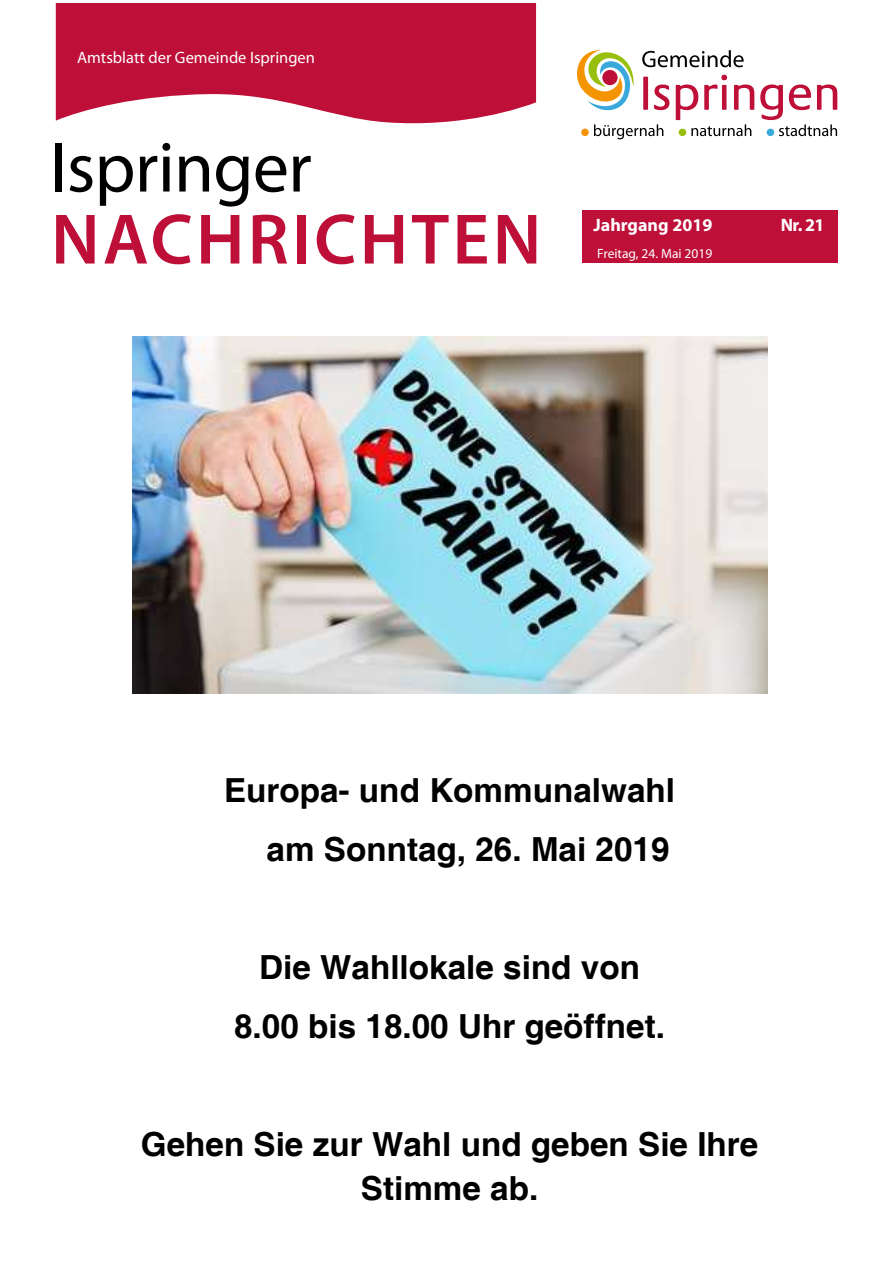
<style>
.page{position:relative;width:893px;height:1263px;background:#fff}
.page>*{position:absolute;margin:0;border:0;box-sizing:border-box;transform-origin:0 0}
.t1{font:600 72px "Myriad Pro";letter-spacing:.045em;color:#bd0f38}
.t2{font:72px "Myriad Pro";letter-spacing:-.01em;color:#000}
.t3{font:700 33.15px/59.1px "Helvetica";color:#000;text-align:center}
.t4{font:700 18px "Myriad Pro";color:#fff}
.t5{font:16.5px "Myriad Pro";color:#fff}
.t6{font:13.5px "Myriad Pro";color:#fff}
</style>
<div class="page">
<svg style="left:56px;top:4px;width:480px;height:120px;background:#c52d51"></svg>
<div style="left:582px;top:210px;width:256px;height:53px;background:#bd0f38"></div>
<div style="left:643px;top:77px;width:5px;height:33px;background:#bd0f38"></div>
<svg style="left:654px;top:85px;width:15px;height:25px"></svg>
<svg style="left:642px;top:50px;width:102px;height:17px"></svg>
<svg style="left:577px;top:49px;width:57px;height:62px"></svg>
<div style="left:602px;top:70px;width:16px;height:15px;background:#bd0f38;border-radius:50%"></div>
<svg style="left:581px;top:124px;width:82px;height:15px"></svg>
<svg style="left:676px;top:75px;width:78px;height:61px"></svg>
<svg style="left:760px;top:85px;width:77px;height:51px"></svg>
<img style="left:132px;top:336px;width:635px;height:357px">
<p class="t5" style="left:77px;top:48px;width:239px">Amtsblatt der Gemeinde Ispringen</p>
<h1 class="t2" style="left:50px;top:123px;width:263px">Ispringer</h1>
<h1 class="t1" style="left:51px;top:194px;width:492px">NACHRICHTEN</h1>
<p class="t4" style="left:594px;top:213px;width:120px">Jahrgang 2019</p>
<p class="t4" style="left:781px;top:213px;width:45px">Nr. 21</p>
<p class="t6" style="left:597px;top:245px;width:117px">Freitag, 24. Mai 2019</p>
<p class="t3" style="left:224px;top:762px;width:452px;text-align:right">Europa- und Kommunalwahl am Sonntag, 26. Mai 2019</p>
<p class="t3" style="left:234px;top:939px;width:432px">Die Wahllokale sind von<br>8.00 bis 18.00 Uhr geöffnet.</p>
<p class="t3" style="left:141px;top:1124px;width:619px;line-height:44px">Gehen Sie zur Wahl und geben Sie Ihre<br>Stimme ab.</p>
</div>
